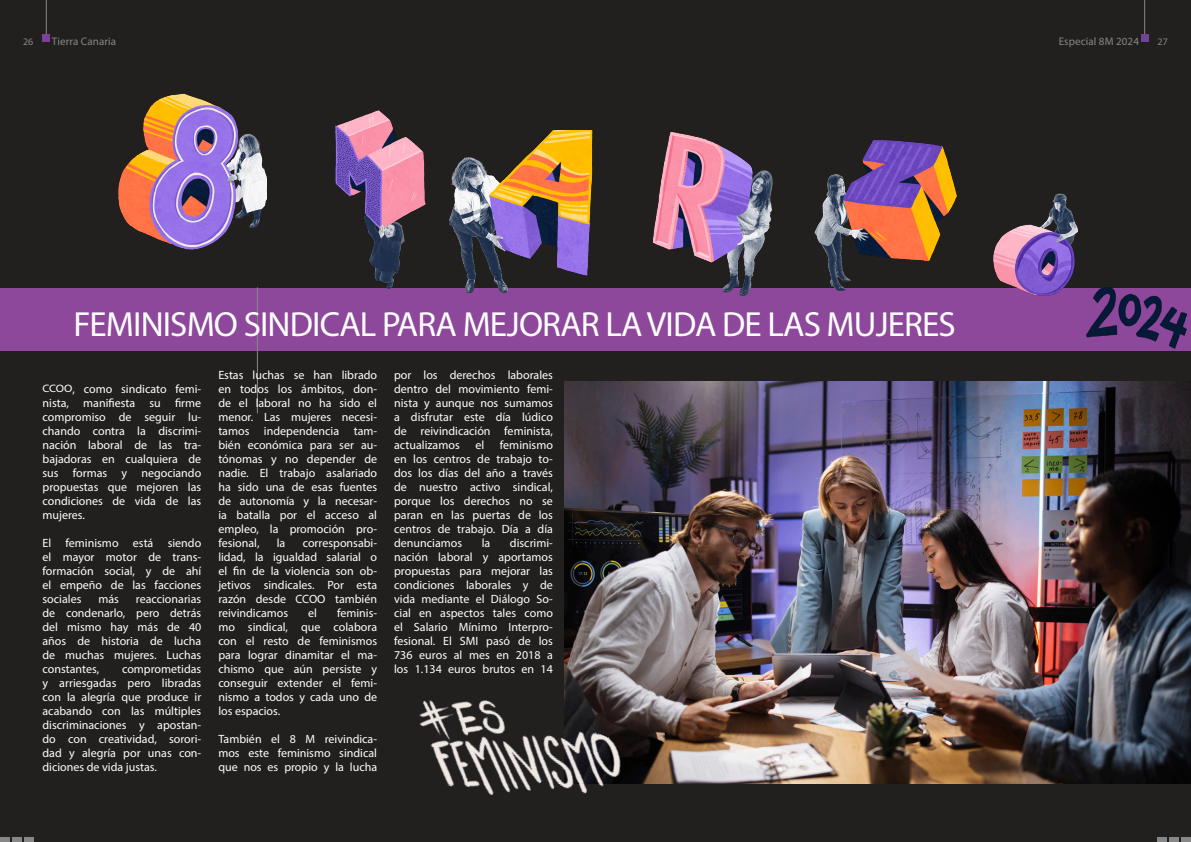
<style>
.page{position:relative;width:1191px;height:842px;background:#221f1f}
.page>*{position:absolute;margin:0;border:0;box-sizing:border-box;transform-origin:0 0}
.Head__white{font:35px "Myriad Pro";letter-spacing:-.025em;color:#fff}
.body_text__black{font:12px/14px "Myriad Pro";color:#fff;text-align:justify}
.t1{font:11px "Myriad Pro";letter-spacing:.01em;color:#868789}
.t2{font:10px "Myriad Pro";color:#868789}
.s1{font-size:10.8px}
</style>
<div class="page">
<img style="left:564px;top:382px;width:627px;height:402px">
<div style="left:0;top:288px;width:1191px;height:62px;background:#8d489b"></div>
<hr style="left:257px;top:287px;width:1px;height:126px;background:#868789">
<img style="left:118px;top:93px;width:149px;height:157px">
<img style="left:335px;top:110px;width:91px;height:178px">
<img style="left:449px;top:130px;width:144px;height:163px">
<img style="left:815px;top:140px;width:142px;height:150px">
<img style="left:993px;top:193px;width:84px;height:103px">
<div style="left:1141px;top:34px;width:7px;height:7px;background:#71429a"></div>
<div style="left:43px;top:34px;width:7px;height:7px;background:#7d3f98"></div>
<hr style="left:1144px;top:0;width:1px;height:34px;background:#868789">
<hr style="left:46px;top:0;width:1px;height:34px;background:#868789">
<hr style="left:1181px;top:838px;width:10px;height:4px;background:#868789">
<hr style="left:0;top:838px;width:10px;height:4px;background:#868789">
<hr style="left:1169px;top:838px;width:10px;height:4px;background:#868789">
<hr style="left:12px;top:838px;width:10px;height:4px;background:#868789">
<svg style="left:1157px;top:838px;width:9px;height:4px"></svg>
<hr style="left:24px;top:838px;width:10px;height:4px;background:#868789">
<img style="left:419px;top:671px;width:211px;height:125px">
<img style="left:653px;top:132px;width:120px;height:164px">
<img style="left:1086px;top:287px;width:100px;height:62px">
<p class="t2" style="left:23px;top:35px;width:12px">26</p>
<p class="t1" style="left:52px;top:35px;width:66px">Tierra Canaria</p>
<p class="t1" style="left:1058px;top:35px;width:82px">Especial 8M 2024</p>
<p class="t2" style="left:1157px;top:35px;width:12px">27</p>
<p class="Head__white" style="left:73px;top:302px;width:883px">FEMINISMO SINDICAL PARA MEJORAR LA VIDA DE LAS MUJERES</p>
<p class="body_text__black" style="left:43px;top:382px;width:160px"><span class="s1">CCOO</span>, como sindicato femi&shy;nista, manifiesta su firme compromiso de seguir lu&shy;chando contra la discrimi&shy;nación laboral de las tra&shy;bajadoras en cualquiera de sus formas y negociando propuestas que mejoren las condiciones de vida de las mujeres.</p>
<p class="body_text__black" style="left:43px;top:536px;width:160px">El feminismo está siendo el mayor motor de trans&shy;formación social, y de ahí el empeño de las facciones sociales</p>
<p class="body_text__black" style="left:98px;top:592px;width:22px">más</p>
<p class="body_text__black" style="left:43px;top:592px;width:160px;text-indent:93px">reaccionarias de condenarlo, pero detrás del mismo hay más de 40 años de historia de lucha de muchas mujeres. Luchas constantes,</p>
<p class="body_text__black" style="left:43px;top:662px;width:160px;text-indent:80px">comprometidas y arriesgadas pero libradas con la alegría que produce ir acabando con las múltiples discriminaciones y apostan&shy;do con creatividad, sorori&shy;dad y alegría por unas con&shy;diciones de vida justas.</p>
<p class="body_text__black" style="left:218px;top:368px;width:160px">Estas luchas se han librado en todos los ámbitos, don&shy;de el laboral no ha sido el menor. Las mujeres necesi&shy;tamos independencia tam&shy;bién económica para ser au&shy;tónomas y no depender de nadie. El trabajo asalariado ha sido una de esas fuentes de autonomía y la necesar&shy;ia batalla por el acceso al empleo, la promoción pro&shy;fesional,</p>
<p class="body_text__black" style="left:218px;top:536px;width:160px;text-indent:84px">corresponsabi&shy;lidad, la igualdad salarial o el fin de la violencia son ob&shy;jetivos sindicales. Por esta razón desde CCOO también reivindicamos</p>
<p class="body_text__black" style="left:277px;top:536px;width:10px">la</p>
<p class="body_text__black" style="left:218px;top:606px;width:160px;text-indent:119px">feminis&shy;mo sindical, que colabora con el resto de feminismos para lograr dinamitar el ma&shy;chismo que aún persiste y conseguir extender el femi&shy;nismo a todos y cada uno de los espacios.</p>
<p class="body_text__black" style="left:218px;top:732px;width:160px">También el 8 M reivindica&shy;mos este feminismo sindical que nos es propio y la lucha</p>
<p class="body_text__black" style="left:308px;top:606px;width:10px">el</p>
<p class="body_text__black" style="left:394px;top:368px;width:160px">por los derechos laborales dentro del movimiento femi&shy;nista y aunque nos sumamos a disfrutar este día lúdico de reivindicación feminista, actualizamos</p>
<p class="body_text__black" style="left:394px;top:438px;width:160px;text-indent:106px">feminismo en los centros de trabajo to&shy;dos los días del año a través de nuestro activo sindical, porque los derechos no se paran en las puertas de los centros de trabajo. Día a día denunciamos</p>
<p class="body_text__black" style="left:475px;top:438px;width:10px">el</p>
<p class="body_text__black" style="left:394px;top:536px;width:160px;text-indent:116px">discrimi&shy;nación laboral y aportamos propuestas para mejorar las condiciones laborales y de vida mediante el Diálogo So&shy;cial en aspectos tales como el Salario Mínimo Interpro&shy;fesional. El SMI pasó de los 736 euros al mes en 2018 a los 1.134 euros brutos en 14</p>
<p class="body_text__black" style="left:482px;top:536px;width:10px">la</p>
</div>
